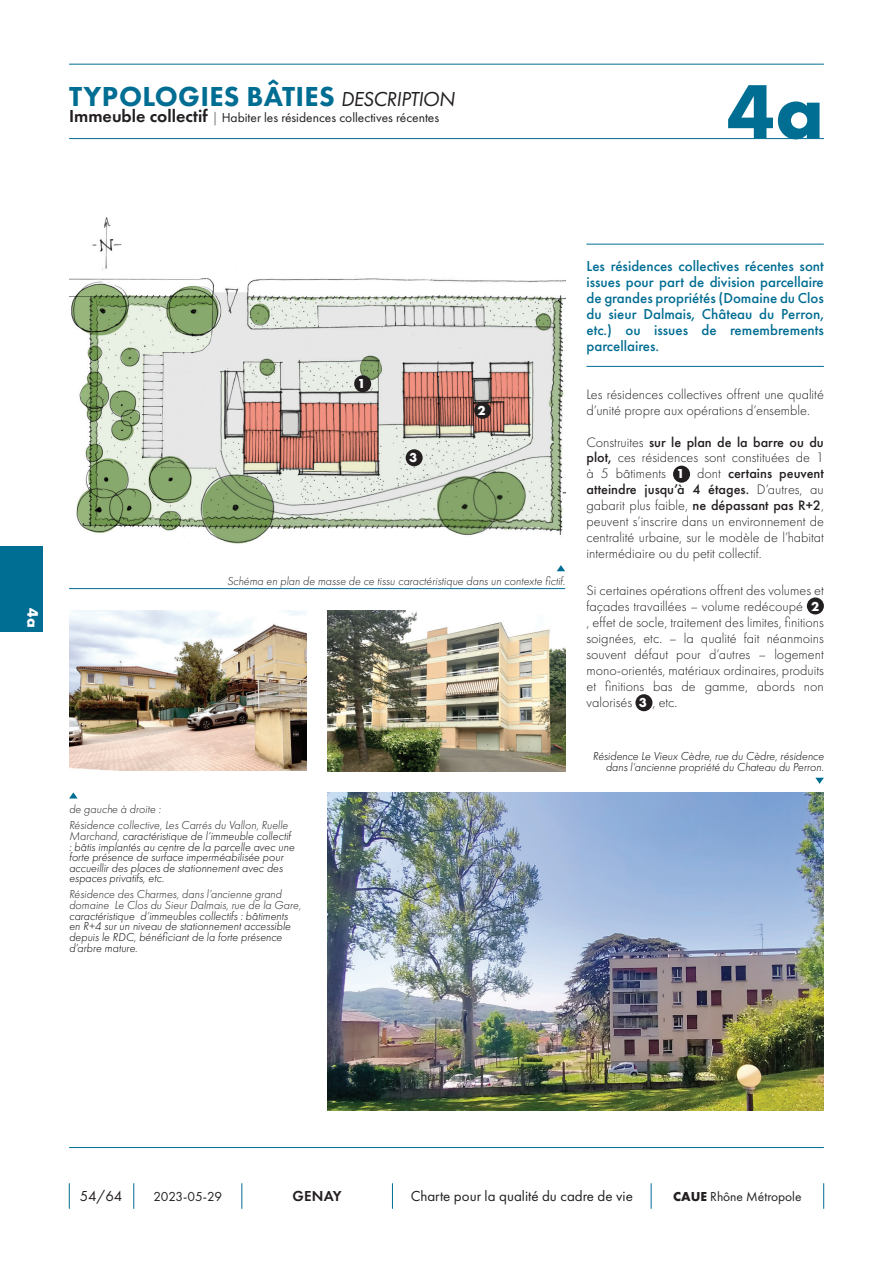
<style>
.page{position:relative;width:893px;height:1263px;background:#fff}
.page>*{position:absolute;margin:0;border:0;box-sizing:border-box;transform-origin:0 0}
.t1{font:700 79.5px "Futura PT";color:#006d92}
.t2{font:800 28.5px "Futura PT";letter-spacing:.01em;color:#006d92}
.t3{font:700 15.75px "Futura PT";color:#fff}
.t4{font:500 15px/15.9px "Futura PT";color:#006d92;text-align:justify}
.t5{font:15px "Futura PT";color:#231f20}
.t6{font:600 15px "Futura PT";letter-spacing:.01em;color:#231f20}
.t7{font:300 14.25px/15.9px "Futura PT";color:#231f20}
.t8{font:13.5px "Futura PT";color:#231f20}
.t9{font:700 13.5px "Futura PT";color:#fff}
.t10{font:italic 300 12px/10.6px "Futura PT";color:#000}
.t11{font:italic 300 12px/15.9px "Futura PT";color:#231f20}
.s1{font-weight:400;font-style:italic;font-size:21px;color:#231f20}
.s2{font-weight:600;font-size:18px}
.s3{font-weight:300}
.s4{color:#231f20}
.s5{font-weight:500}
.s6{font-weight:700;font-size:13.5px;color:#fff}
.s7{font-weight:700}
</style>
<div class="page">
<img style="left:328px;top:792px;width:496px;height:319px">
<img style="left:327px;top:610px;width:238px;height:161px">
<img style="left:69px;top:610px;width:238px;height:160px">
<img style="left:69px;top:217px;width:496px;height:327px">
<hr style="left:69px;top:1147px;width:755px;height:1px;background:#006d92">
<svg style="left:69px;top:1183px;width:1px;height:26px"></svg>
<svg style="left:134px;top:1183px;width:1px;height:26px"></svg>
<svg style="left:242px;top:1183px;width:1px;height:26px"></svg>
<svg style="left:392px;top:1183px;width:1px;height:26px"></svg>
<svg style="left:651px;top:1183px;width:1px;height:26px"></svg>
<svg style="left:823px;top:1183px;width:1px;height:26px"></svg>
<svg style="left:557px;top:565px;width:8px;height:6px"></svg>
<hr style="left:586px;top:244px;width:238px;height:1px;background:#006d92">
<hr style="left:586px;top:366px;width:238px;height:1px;background:#006d92">
<div style="left:673px;top:466px;width:17px;height:17px;background:#231f20;border-radius:50%"></div>
<div style="left:807px;top:597px;width:17px;height:17px;background:#231f20;border-radius:50%"></div>
<div style="left:635px;top:694px;width:17px;height:17px;background:#231f20;border-radius:50%"></div>
<hr style="left:69px;top:64px;width:755px;height:1px;background:#006d92">
<hr style="left:69px;top:138px;width:755px;height:1px;background:#006d92">
<div style="left:0;top:546px;width:43px;height:85px;background:#006d92"></div>
<svg style="left:69px;top:792px;width:9px;height:6px"></svg>
<hr style="left:69px;top:588px;width:496px;height:1px;background:#006d92">
<svg style="left:815px;top:778px;width:9px;height:6px"></svg>
<div style="left:354px;top:375px;width:17px;height:17px;background:#231f20;border-radius:50%"></div>
<div style="left:474px;top:402px;width:17px;height:17px;background:#231f20;border-radius:50%"></div>
<div style="left:406px;top:449px;width:17px;height:17px;background:#231f20;border-radius:50%"></div>
<h2 class="t2" style="left:69px;top:79px;width:283px">TYPOLOGIES BÂTIES <span class="s1">DESCRIPTION</span></h2>
<p class="t8" style="left:69px;top:110px;width:372px"><span class="s2">Immeuble collectif</span> <span class="s3">|</span> Habiter les résidences collectives récentes</p>
<h1 class="t1" style="left:727px;top:60px;width:98px">4a</h1>
<p class="t3" style="left:43px;top:608px;width:21px;rotate:90deg">4a</p>
<p class="t9" style="left:358px;top:375px;width:10px">1</p>
<p class="t9" style="left:409px;top:449px;width:10px">3</p>
<p class="t9" style="left:478px;top:401px;width:10px">2</p>
<p class="t11" style="left:227px;top:573px;width:340px">Schéma en plan de masse de ce tissu caractéristique dans un contexte fictif.</p>
<p class="t11" style="left:69px;top:801px;width:221px">de gauche à droite :<br>Résidence collective, Les Carrés du Vallon, Ruelle</p>
<p class="t10" style="left:69px;top:831px;width:227px"><span class="s4">Marchand,</span> caractéristique de l’immeuble collectif : bâtis implantés au centre de la parcelle avec une forte présence de surface imperméabilisée pour accueillir des places de stationnement avec des espaces privatifs, etc.</p>
<p class="t11" style="left:69px;top:889px;width:234px;line-height:10.6px">Résidence des Charmes, dans l’ancienne grand domaine Le Clos du Sieur Dalmais, rue de la Gare,</p>
<p class="t10" style="left:69px;top:910px;width:223px">caractéristique d’immeubles collectifs : bâtiments en R+4 sur un niveau de stationnement accessible depuis le RDC, bénéficiant de la forte présence d’arbre mature.</p>
<p class="t4" style="left:586px;top:258px;width:239px">Les résidences collectives récentes sont issues pour part de division parcellaire de grandes propriétés (Domaine du Clos du sieur Dalmais, Château du Perron, etc.) ou issues de remembrements parcellaires.</p>
<p class="t7" style="left:586px;top:386px;width:239px">Les résidences collectives offrent une qualité d’unité propre aux opérations d’ensemble.</p>
<p class="t7" style="left:586px;top:434px;width:239px;text-align:justify">Construites <span class="s5">sur le plan de la barre ou du plot,</span> ces résidences sont constituées de 1 à 5 bâtiments <span class="s6">1</span> dont <span class="s5">certains peuvent atteindre jusqu’à 4 étages.</span> D’autres, au gabarit plus faible, <span class="s5">ne dépassant pas R+2</span>, peuvent s’inscrire dans un environnement de centralité urbaine, sur le modèle de l’habitat intermédiaire ou du petit collectif.</p>
<p class="t7" style="left:586px;top:583px;width:239px">Si certaines opérations offrent des volumes et façades travaillées – volume redécoupé <span class="s6">2 </span>, effet de socle, traitement des limites, finitions soignées, etc. – la qualité fait néanmoins souvent défaut pour d’autres – logement mono-orientés, matériaux ordinaires, produits et finitions bas de gamme, abords non valorisés <span class="s6">3</span> , etc.</p>
<p class="t10" style="left:593px;top:751px;width:233px;text-align:right">Résidence Le Vieux Cèdre, rue du Cèdre, résidence dans l’ancienne propriété du Chateau du Perron.</p>
<p class="t5" style="left:80px;top:1187px;width:44px">54/64</p>
<p class="t8" style="left:153px;top:1189px;width:70px">2023-05-29</p>
<p class="t6" style="left:293px;top:1187px;width:51px">GENAY</p>
<p class="t5" style="left:411px;top:1187px;width:224px">Charte pour la qualité du cadre de vie</p>
<p class="t8" style="left:673px;top:1189px;width:130px"><span class="s7">CAUE</span> Rhône Métropole</p>
</div>
